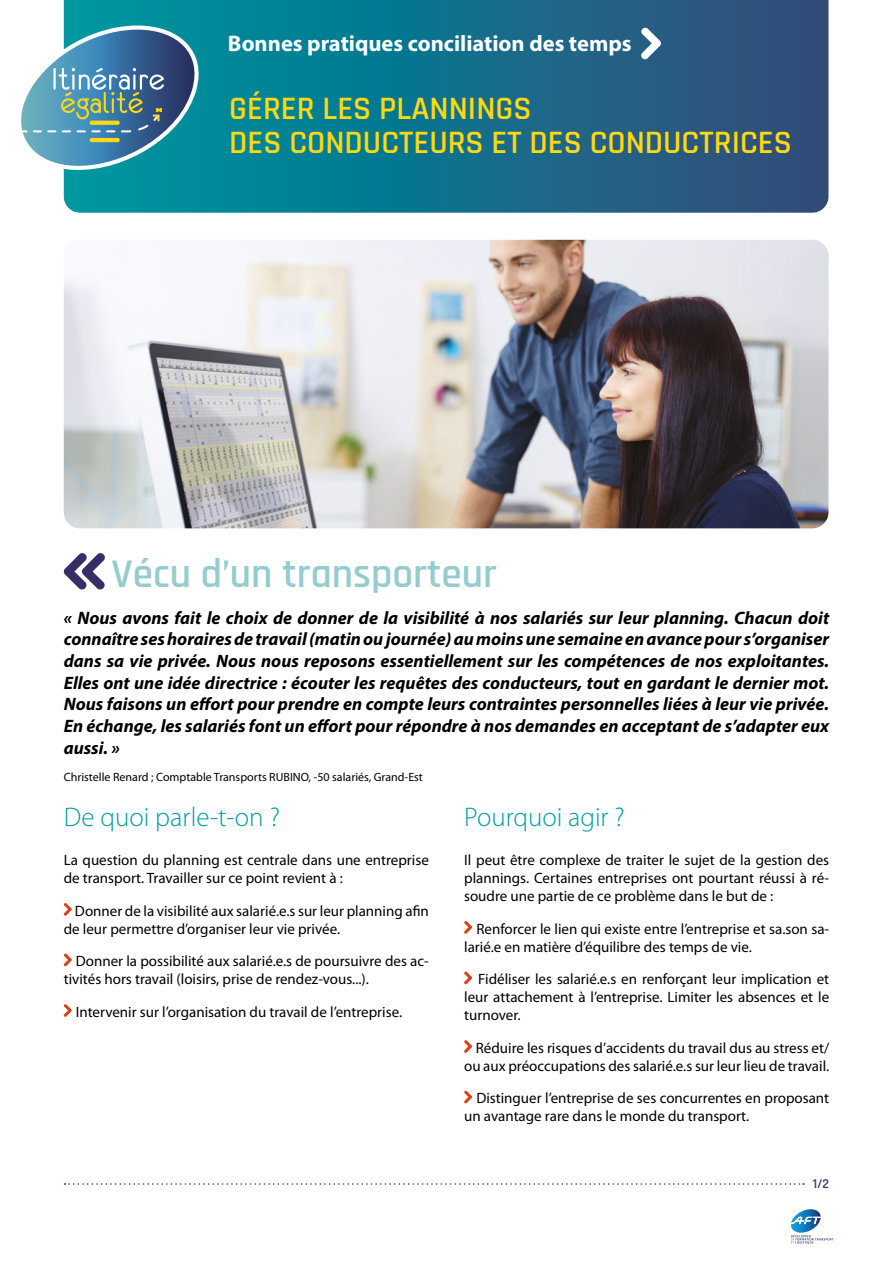
<style>
.page{position:relative;width:893px;height:1263px;background:#fff}
.page>*{position:absolute;margin:0;border:0;box-sizing:border-box;transform-origin:0 0}
.t1{font:600 41.25px "Rajdhani";color:#95cccd}
.t2{font:600 33px/34.5px "Rajdhani";color:#fed812}
.t3{font:300 27px "Myriad Pro";color:#009da2}
.t4{font:700 22.5px "Myriad Pro";color:#fff}
.t5{font:italic 700 18px/21.6px "Myriad Pro";color:#000;text-align:justify}
.t6{font:15px/18px "Myriad Pro";color:#000}
.t7{font:600 13.5px "Rajdhani";color:#382e67}
.t8{font:12px "Myriad Pro";color:#000}
</style>
<div class="page">
<svg style="left:791px;top:1209px;width:43px;height:35px"></svg>
<svg style="left:64px;top:0;width:764px;height:213px;background:#166d8a"></svg>
<svg style="left:641px;top:28px;width:20px;height:31px"></svg>
<svg style="left:65px;top:1183px;width:739px;height:2px"></svg>
<svg style="left:21px;top:23px;width:189px;height:151px"></svg>
<svg style="left:64px;top:903px;width:8px;height:13px"></svg>
<svg style="left:64px;top:953px;width:8px;height:13px"></svg>
<svg style="left:64px;top:1004px;width:8px;height:13px"></svg>
<svg style="left:464px;top:921px;width:8px;height:13px"></svg>
<svg style="left:464px;top:971px;width:8px;height:13px"></svg>
<svg style="left:464px;top:1040px;width:8px;height:13px"></svg>
<svg style="left:464px;top:1091px;width:8px;height:12px"></svg>
<svg style="left:63px;top:553px;width:42px;height:37px"></svg>
<img style="left:64px;top:240px;width:764px;height:288px">
<h3 class="t4" style="left:228px;top:28px;width:405px">Bonnes pratiques conciliation des temps</h3>
<h2 class="t2" style="left:229px;top:92px;width:564px">GÉRER LES PLANNINGS<br>DES CONDUCTEURS ET DES CONDUCTRICES</h2>
<h1 class="t1" style="left:112px;top:549px;width:387px">Vécu d’un transporteur</h1>
<p class="t5" style="left:64px;top:606px;width:767px">« Nous avons fait le choix de donner de la visibilité à nos salariés sur leur planning. Chacun doit connaître ses horaires de travail (matin ou journée) au moins une semaine en avance pour s’organiser dans sa vie privée. Nous nous reposons essentiellement sur les compétences de nos exploitantes.<br>Elles ont une idée directrice : écouter les requêtes des conducteurs, tout en gardant le dernier mot.<br>Nous faisons un effort pour prendre en compte leurs contraintes personnelles liées à leur vie privée.<br>En échange, les salariés font un effort pour répondre à nos demandes en acceptant de s’adapter eux aussi. »</p>
<p class="t8" style="left:64px;top:769px;width:361px">Christelle Renard ; Comptable Transports RUBINO, -50 salariés, Grand-Est</p>
<h3 class="t3" style="left:64px;top:800px;width:218px">De quoi parle-t-on ?</h3>
<p class="t6" style="left:64px;top:851px;width:367px">La question du planning est centrale dans une entreprise de transport. Travailler sur ce point revient à :</p>
<p class="t6" style="left:64px;top:901px;width:367px;text-indent:11px">Donner de la visibilité aux salarié.e.s sur leur planning afin de leur permettre d’organiser leur vie privée.</p>
<p class="t6" style="left:64px;top:952px;width:367px;text-indent:12px">Donner la possibilité aux salarié.e.s de poursuivre des ac&shy;tivités hors travail (loisirs, prise de rendez-vous...).</p>
<p class="t6" style="left:76px;top:1002px;width:328px">Intervenir sur l’organisation du travail de l’entreprise.</p>
<h3 class="t3" style="left:464px;top:800px;width:162px">Pourquoi agir ?</h3>
<p class="t6" style="left:464px;top:851px;width:367px;text-align:justify">Il peut être complexe de traiter le sujet de la gestion des plannings. Certaines entreprises ont pourtant réussi à ré&shy;soudre une partie de ce problème dans le but de :</p>
<p class="t6" style="left:464px;top:919px;width:367px;text-indent:12px">Renforcer le lien qui existe entre l’entreprise et sa.son sa&shy;larié.e en matière d’équilibre des temps de vie.</p>
<p class="t6" style="left:464px;top:970px;width:367px;text-align:justify;text-indent:14px">Fidéliser les salarié.e.s en renforçant leur implication et leur attachement à l’entreprise. Limiter les absences et le turnover.</p>
<p class="t6" style="left:464px;top:1038px;width:367px;text-align:right">Réduire les risques d’accidents du travail dus au stress et/ ou aux préoccupations des salarié.e.s sur leur lieu de travail.</p>
<p class="t6" style="left:464px;top:1089px;width:367px;text-indent:12px">Distinguer l’entreprise de ses concurrentes en proposant un avantage rare dans le monde du transport.</p>
<p class="t7" style="left:813px;top:1176px;width:18px">1/2</p>
</div>
